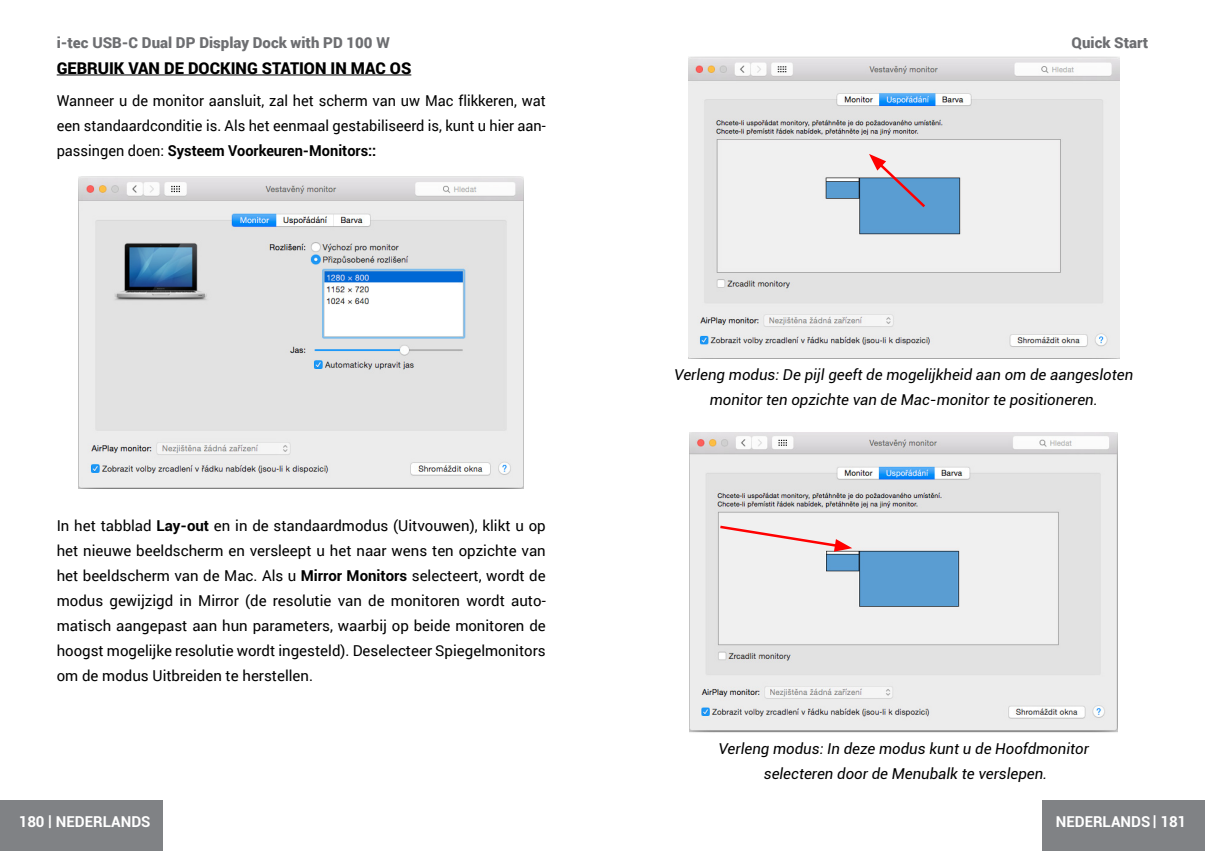
<style>
.page{position:relative;width:1205px;height:851px;background:#fff}
.page>*{position:absolute;margin:0;border:0;box-sizing:border-box;transform-origin:0 0}
.t1{font:900 16.25px "Roboto";color:#000}
.t2{font:15px/25px "Roboto";color:#000;text-align:justify}
.t3{font:italic 15px/25px "Roboto";color:#000;text-align:center}
.t4{font:900 15px "Roboto";color:#6d6e71}
.t5{font:700 15px "Roboto";color:#fff}
.s1{font-weight:700}
</style>
<div class="page">
<div style="left:0;top:799px;width:163px;height:51px;background:#808285"></div>
<div style="left:1042px;top:799px;width:163px;height:51px;background:#808285"></div>
<img style="left:688px;top:57px;width:431px;height:302px">
<img style="left:79px;top:177px;width:445px;height:311px">
<hr style="left:57px;top:74px;width:354px;height:1px;background:#000">
<img style="left:689px;top:432px;width:428px;height:301px">
<svg style="left:869px;top:154px;width:59px;height:56px"></svg>
<svg style="left:717px;top:524px;width:135px;height:27px"></svg>
<p class="t4" style="left:57px;top:32px;width:334px">i-tec USB-C Dual DP Display Dock with PD 100 W</p>
<p class="t4" style="left:1071px;top:32px;width:78px">Quick Start</p>
<p class="t1" style="left:57px;top:56px;width:356px">GEBRUIK VAN DE DOCKING STATION IN MAC OS</p>
<p class="t2" style="left:57px;top:87px;width:490px">Wanneer u de monitor aansluit, zal het scherm van uw Mac flikkeren, wat een standaardconditie is. Als het eenmaal gestabiliseerd is, kunt u hier aan&shy;passingen doen: <span class="s1">Systeem Voorkeuren-Monitors::</span></p>
<p class="t2" style="left:57px;top:512px;width:490px">In het tabblad <span class="s1">Lay-out</span> en in de standaardmodus (Uitvouwen), klikt u op het nieuwe beeldscherm en versleept u het naar wens ten opzichte van het beeldscherm van de Mac. Als u <span class="s1">Mirror Monitors</span> selecteert, wordt de modus gewijzigd in Mirror (de resolutie van de monitoren wordt auto&shy;matisch aangepast aan hun parameters, waarbij op beide monitoren de hoogst mogelijke resolutie wordt ingesteld). Deselecteer Spiegelmonitors om de modus Uitbreiden te herstellen.</p>
<p class="t5" style="left:19px;top:810px;width:133px">180 | NEDERLANDS</p>
<p class="t3" style="left:674px;top:361px;width:460px">Verleng modus: De pijl geeft de mogelijkheid aan om de aangesloten monitor ten opzichte van de Mac-monitor te positioneren.</p>
<p class="t3" style="left:718px;top:735px;width:372px">Verleng modus: In deze modus kunt u de Hoofdmonitor selecteren door de Menubalk te verslepen.</p>
<p class="t5" style="left:1056px;top:810px;width:132px">NEDERLANDS | 181</p>
</div>
